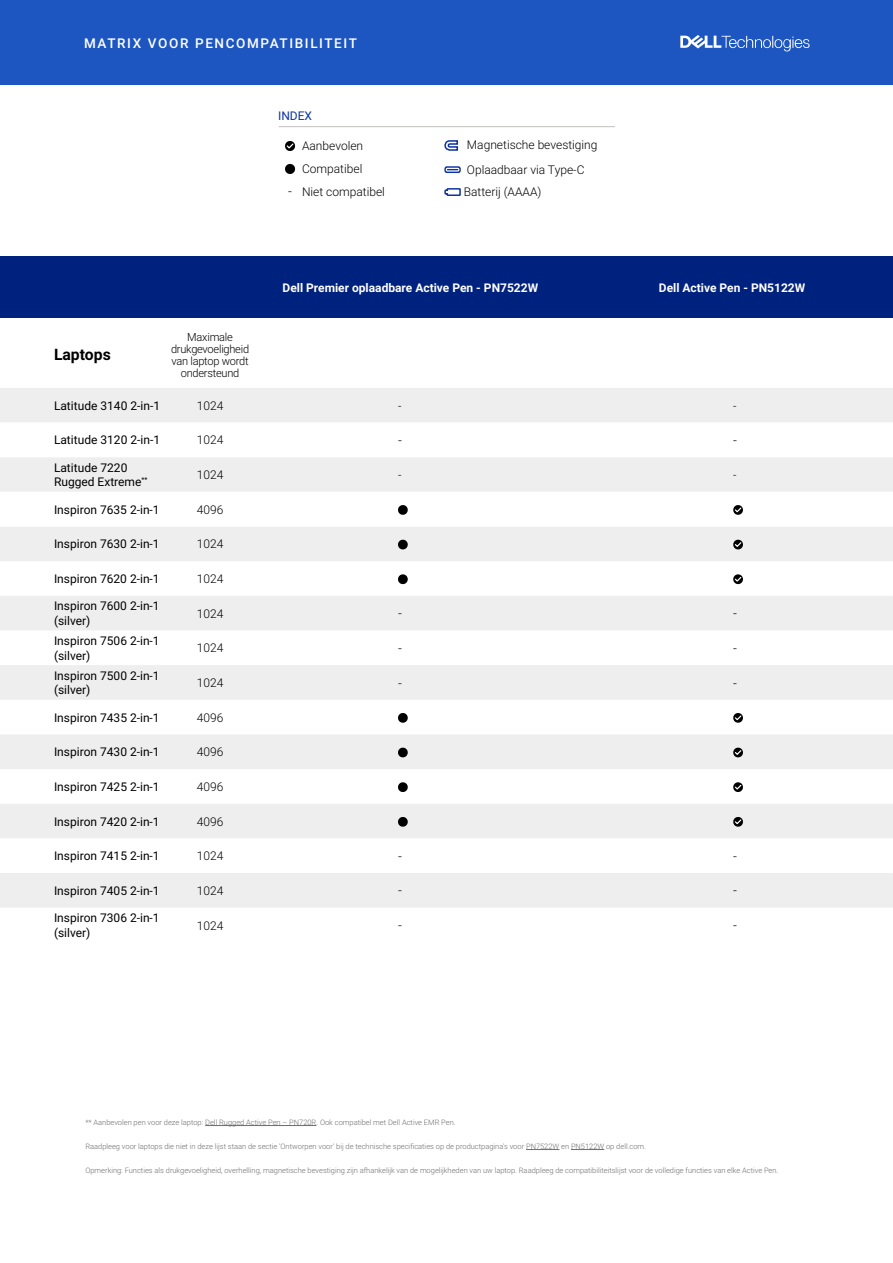
<style>
.page{position:relative;width:893px;height:1263px;background:#fff}
.page>*{position:absolute;margin:0;border:0;box-sizing:border-box;transform-origin:0 0}
.t1{font:700 15.75px "Roboto";color:#000}
.t2{font:500 13.5px "Roboto";letter-spacing:.12em;color:#fff}
.t3{font:300 13.5px "Roboto";color:#000}
.t4{font:12px/14.4px "Roboto";color:#000}
.t5{font:300 12px "Roboto";color:#000}
.t6{font:700 12px "Roboto";color:#fff}
.t7{font:12px "Roboto";color:#0c32a4}
.t8{font:300 11.25px/12px "Roboto";letter-spacing:-.02em;color:#000;text-align:center}
.t9{font:300 7.5px "Roboto";color:#6e6e6e}
.s1{font-size:13.5px}
</style>
<div class="page">
<div style="left:0;top:388px;width:893px;height:173px;background:#eee"></div>
<svg style="left:0;top:422px;width:893px;height:104px"></svg>
<svg style="left:0;top:596px;width:893px;height:312px;fill:#eee"></svg>
<svg style="left:398px;top:505px;width:10px;height:10px"></svg>
<svg style="left:733px;top:505px;width:10px;height:10px"></svg>
<svg style="left:398px;top:540px;width:10px;height:9px"></svg>
<svg style="left:733px;top:540px;width:10px;height:9px"></svg>
<svg style="left:398px;top:574px;width:10px;height:10px"></svg>
<svg style="left:733px;top:574px;width:10px;height:10px"></svg>
<svg style="left:398px;top:713px;width:10px;height:10px"></svg>
<svg style="left:733px;top:713px;width:10px;height:10px"></svg>
<svg style="left:398px;top:748px;width:10px;height:9px"></svg>
<svg style="left:733px;top:748px;width:10px;height:9px"></svg>
<svg style="left:398px;top:782px;width:10px;height:10px"></svg>
<svg style="left:733px;top:782px;width:10px;height:10px"></svg>
<svg style="left:398px;top:817px;width:10px;height:10px"></svg>
<svg style="left:733px;top:817px;width:10px;height:10px"></svg>
<div style="left:0;top:0;width:893px;height:84px;background:#1d56c0"></div>
<svg style="left:680px;top:35px;width:130px;height:16px"></svg>
<hr style="left:205px;top:1125px;width:111px;height:1px;background:#6e6e6e">
<hr style="left:526px;top:1149px;width:33px;height:1px;background:#6e6e6e">
<hr style="left:571px;top:1149px;width:33px;height:1px;background:#6e6e6e">
<div style="left:0;top:256px;width:893px;height:61px;background:#00227f"></div>
<svg style="left:285px;top:141px;width:10px;height:10px"></svg>
<svg style="left:444px;top:140px;width:14px;height:11px"></svg>
<svg style="left:285px;top:164px;width:10px;height:10px"></svg>
<svg style="left:444px;top:188px;width:17px;height:8px"></svg>
<hr style="left:279px;top:126px;width:336px;height:1px;background:#c8c9c7">
<svg style="left:444px;top:166px;width:17px;height:7px"></svg>
<h2 class="t2" style="left:84px;top:34px;width:274px">MATRIX VOOR PENCOMPATIBILITEIT</h2>
<h3 class="t7" style="left:278px;top:107px;width:36px">INDEX</h3>
<h3 class="t5" style="left:302px;top:138px;width:63px">Aanbevolen</h3>
<h3 class="t5" style="left:467px;top:137px;width:132px">Magnetische bevestiging</h3>
<h3 class="t5" style="left:302px;top:161px;width:62px">Compatibel</h3>
<h3 class="t5" style="left:288px;top:184px;width:98px"><span class="s1">-</span> Niet compatibel</h3>
<h3 class="t5" style="left:464px;top:183px;width:79px">Batterij (AAAA)</h3>
<h3 class="t5" style="left:467px;top:161px;width:119px">Oplaadbaar via Type-C</h3>
<h1 class="t1" style="left:54px;top:344px;width:58px">Laptops</h1>
<h3 class="t8" style="left:171px;top:330px;width:80px">Maximale drukgevoeligheid van laptop wordt ondersteund</h3>
<h3 class="t6" style="left:283px;top:279px;width:257px">Dell Premier oplaadbare Active Pen - PN7522W</h3>
<h3 class="t6" style="left:659px;top:279px;width:148px">Dell Active Pen - PN5122W</h3>
<h3 class="t4" style="left:54px;top:398px;width:108px">Latitude 3140 2-in-1</h3>
<h3 class="t5" style="left:197px;top:397px;width:28px">1024</h3>
<h3 class="t5" style="left:398px;top:398px;width:5px">-</h3>
<h3 class="t5" style="left:733px;top:398px;width:5px">-</h3>
<h3 class="t4" style="left:54px;top:432px;width:108px">Latitude 3120 2-in-1</h3>
<h3 class="t5" style="left:197px;top:432px;width:28px">1024</h3>
<h2 class="t3" style="left:398px;top:431px;width:5px">-</h2>
<h2 class="t3" style="left:733px;top:431px;width:5px">-</h2>
<h3 class="t4" style="left:54px;top:460px;width:95px">Latitude 7220<br>Rugged Extreme<sup>**</sup></h3>
<h3 class="t5" style="left:197px;top:466px;width:28px">1024</h3>
<h3 class="t5" style="left:398px;top:466px;width:5px">-</h3>
<h3 class="t5" style="left:733px;top:466px;width:5px">-</h3>
<h3 class="t4" style="left:54px;top:502px;width:107px">Inspiron 7635 2-in-1</h3>
<h3 class="t5" style="left:197px;top:501px;width:28px">4096</h3>
<h3 class="t4" style="left:54px;top:536px;width:107px">Inspiron 7630 2-in-1</h3>
<h3 class="t5" style="left:197px;top:536px;width:28px">1024</h3>
<h3 class="t4" style="left:54px;top:571px;width:107px">Inspiron 7620 2-in-1</h3>
<h3 class="t5" style="left:197px;top:570px;width:28px">1024</h3>
<h3 class="t4" style="left:54px;top:598px;width:107px">Inspiron 7600 2-in-1 (silver)</h3>
<h3 class="t5" style="left:197px;top:605px;width:28px">1024</h3>
<h2 class="t3" style="left:398px;top:604px;width:5px">-</h2>
<h2 class="t3" style="left:733px;top:604px;width:5px">-</h2>
<h3 class="t4" style="left:54px;top:633px;width:107px">Inspiron 7506 2-in-1 (silver)</h3>
<h3 class="t5" style="left:197px;top:640px;width:28px">1024</h3>
<h2 class="t3" style="left:398px;top:639px;width:5px">-</h2>
<h2 class="t3" style="left:733px;top:639px;width:5px">-</h2>
<h3 class="t4" style="left:54px;top:668px;width:107px">Inspiron 7500 2-in-1 (silver)</h3>
<h3 class="t5" style="left:197px;top:674px;width:28px">1024</h3>
<h2 class="t3" style="left:398px;top:673px;width:5px">-</h2>
<h2 class="t3" style="left:733px;top:673px;width:5px">-</h2>
<h3 class="t4" style="left:54px;top:710px;width:107px">Inspiron 7435 2-in-1</h3>
<h3 class="t5" style="left:197px;top:709px;width:28px">4096</h3>
<h3 class="t4" style="left:54px;top:744px;width:107px">Inspiron 7430 2-in-1</h3>
<h3 class="t5" style="left:197px;top:743px;width:28px">4096</h3>
<h3 class="t4" style="left:54px;top:779px;width:107px">Inspiron 7425 2-in-1</h3>
<h3 class="t5" style="left:197px;top:778px;width:28px">4096</h3>
<h3 class="t4" style="left:54px;top:814px;width:107px">Inspiron 7420 2-in-1</h3>
<h3 class="t5" style="left:197px;top:813px;width:28px">4096</h3>
<h3 class="t4" style="left:54px;top:848px;width:107px">Inspiron 7415 2-in-1</h3>
<h3 class="t5" style="left:197px;top:847px;width:28px">1024</h3>
<h2 class="t3" style="left:398px;top:846px;width:5px">-</h2>
<h2 class="t3" style="left:733px;top:846px;width:5px">-</h2>
<h3 class="t4" style="left:54px;top:883px;width:107px">Inspiron 7405 2-in-1</h3>
<h3 class="t5" style="left:197px;top:882px;width:28px">1024</h3>
<h2 class="t3" style="left:398px;top:881px;width:5px">-</h2>
<h2 class="t3" style="left:733px;top:881px;width:5px">-</h2>
<h3 class="t4" style="left:54px;top:910px;width:107px">Inspiron 7306 2-in-1 (silver)</h3>
<h3 class="t5" style="left:197px;top:917px;width:28px">1024</h3>
<h2 class="t3" style="left:398px;top:916px;width:5px">-</h2>
<h2 class="t3" style="left:733px;top:916px;width:5px">-</h2>
<p class="t9" style="left:85px;top:1117px;width:372px">** Aanbevolen pen voor deze laptop: Dell Rugged Active Pen – PN720R. Ook compatibel met Dell Active EMR Pen.</p>
<p class="t9" style="left:85px;top:1141px;width:562px">Raadpleeg voor laptops die niet in deze lijst staan de sectie 'Ontworpen voor' bij de technische specificaties op de productpagina's voor PN7522W en PN5122W op dell.com.</p>
<p class="t9" style="left:85px;top:1165px;width:694px">Opmerking: Functies als drukgevoeligheid, overhelling, magnetische bevestiging zijn afhankelijk van de mogelijkheden van uw laptop. Raadpleeg de compatibiliteitslijst voor de volledige functies van elke Active Pen.</p>
</div>
